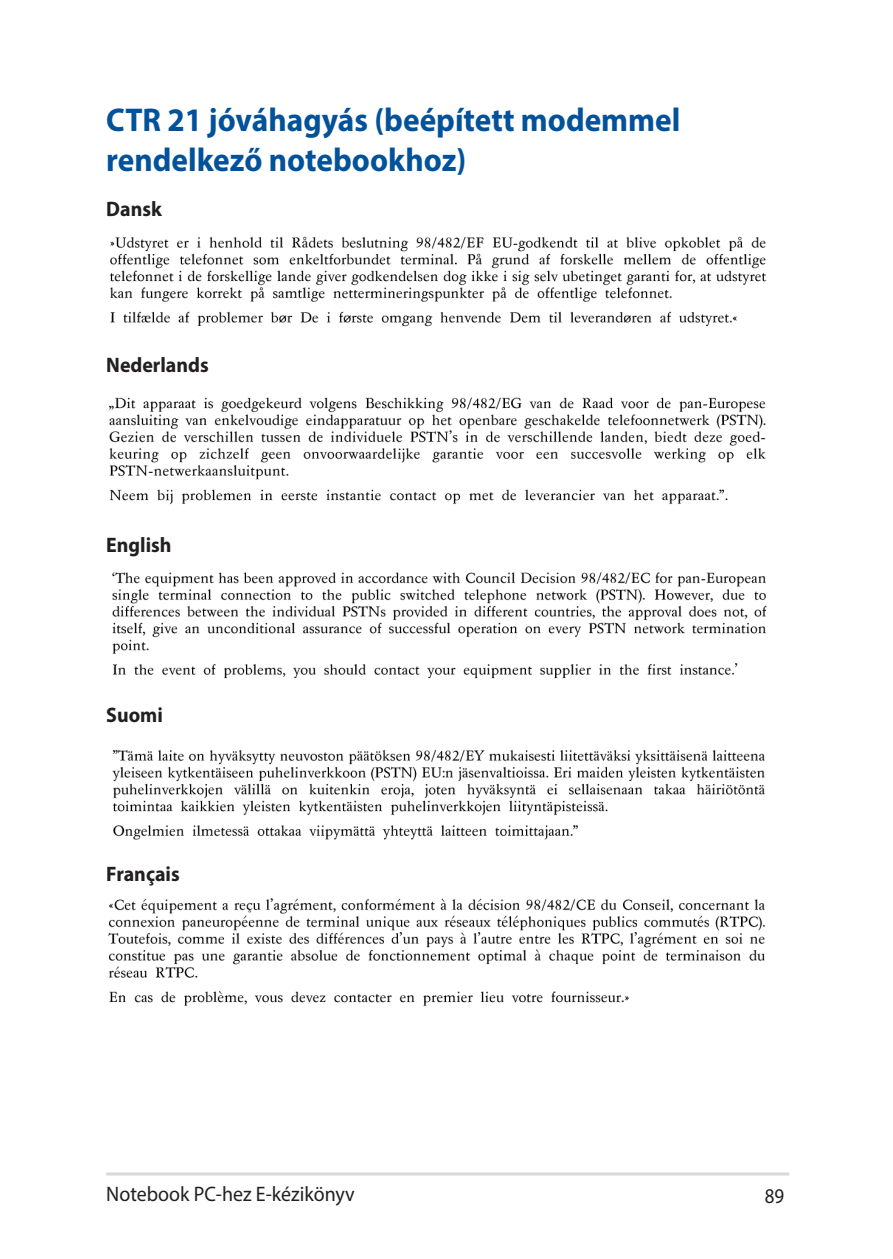
<style>
.page{position:relative;width:893px;height:1259px;background:#fff}
.page>*{position:absolute;margin:0;border:0;box-sizing:border-box;transform-origin:0 0}
.t1{font:700 33px/39.6px "Myriad Pro";color:#01529a;scale:.95 1}
.t2{font:700 21px "Myriad Pro";color:#231f20;scale:.95 1}
.t3{font:21px "Myriad Pro";color:#231f20;scale:.95 1}
.t4{font:21px "Myriad Pro";color:#231f20;scale:.9 1}
</style>
<div class="page">
<hr style="left:106px;top:1172px;width:683px;height:3px;background:#d8d8d8">
<img style="left:110px;top:236px;width:657px;height:91px">
<img style="left:109px;top:397px;width:657px;height:108px">
<img style="left:112px;top:572px;width:655px;height:107px">
<img style="left:112px;top:749px;width:653px;height:91px">
<img style="left:108px;top:898px;width:657px;height:108px">
<p class="t1" style="left:106px;top:99px;width:606px">CTR 21 jóváhagyás (beépített modemmel rendelkező notebookhoz)</p>
<p class="t2" style="left:106px;top:195px;width:60px">Dansk</p>
<p class="t2" style="left:106px;top:351px;width:109px">Nederlands</p>
<p class="t2" style="left:106px;top:531px;width:70px">English</p>
<p class="t2" style="left:106px;top:701px;width:61px">Suomi</p>
<p class="t2" style="left:106px;top:860px;width:79px">Français</p>
<p class="t3" style="left:106px;top:1180px;width:263px">Notebook PC-hez E-kézikönyv</p>
<p class="t4" style="left:765px;top:1182px;width:23px">89</p>
</div>
